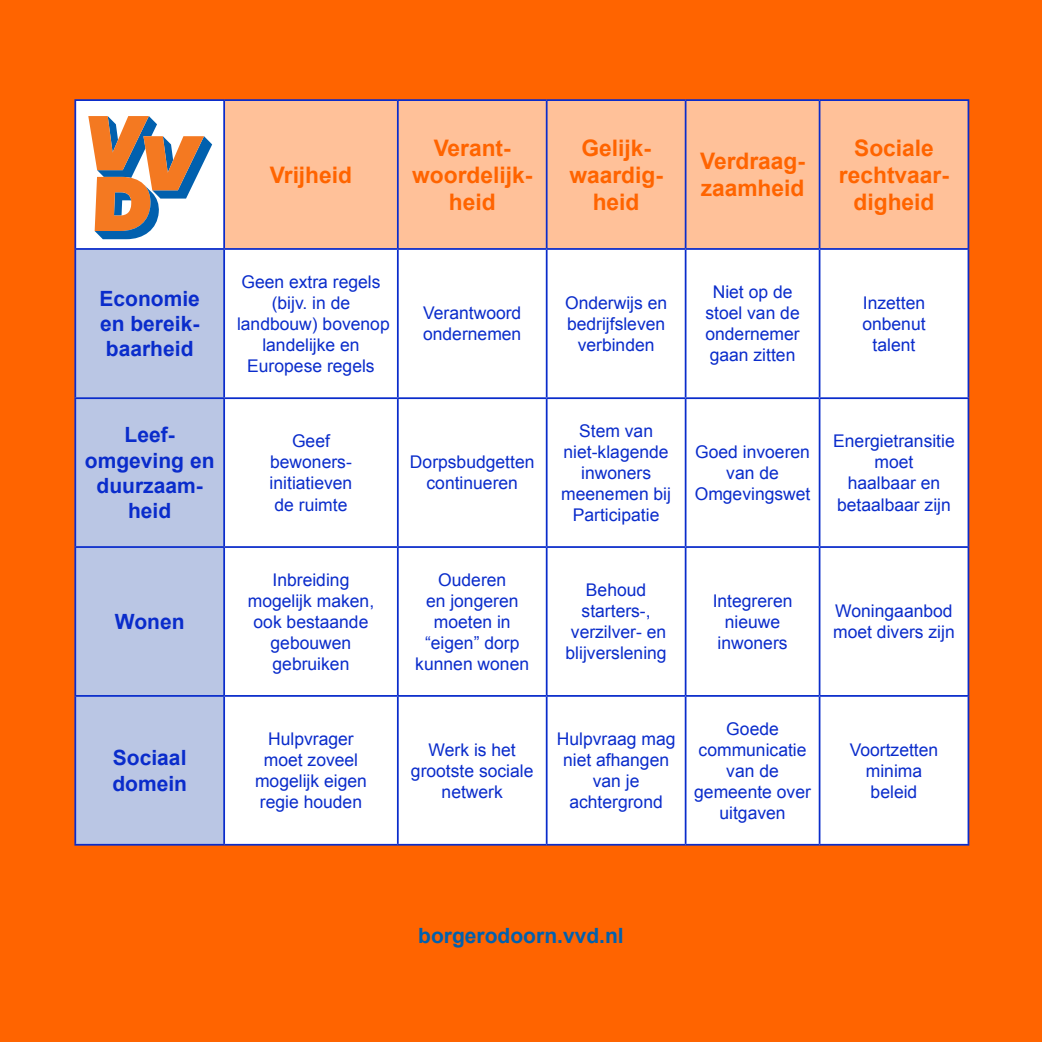
<style>
.page{position:relative;width:1042px;height:1042px;background:#ff6400}
.page>*{position:absolute;margin:0;border:0;box-sizing:border-box;transform-origin:0 0}
.t1{font:700 22.75px/27.3px "Arial";color:#ff6400;text-align:center}
.t2{font:700 21px/25.2px "Arial";color:#0a2ccb;text-align:center}
.t3{font:700 21px "Arial";color:#0160ae}
.t4{font:17.5px/21px "Arial";color:#0a2ccb;text-align:center}
</style>
<div class="page">
<div style="left:76px;top:101px;width:891px;height:743px;background:#fff"></div>
<div style="left:225px;top:101px;width:742px;height:147px;background:#ffc199"></div>
<svg style="left:76px;top:250px;width:147px;height:594px;background:#b5c1e3"></svg>
<hr style="left:74px;top:99px;width:150px;height:2px;background:#0a2ccb">
<hr style="left:74px;top:101px;width:2px;height:147px;background:#0a2ccb">
<hr style="left:224px;top:99px;width:174px;height:2px;background:#0a2ccb">
<hr style="left:223px;top:101px;width:2px;height:147px;background:#0a2ccb">
<hr style="left:398px;top:99px;width:149px;height:2px;background:#0a2ccb">
<hr style="left:397px;top:101px;width:2px;height:147px;background:#0a2ccb">
<hr style="left:547px;top:99px;width:138px;height:2px;background:#0a2ccb">
<hr style="left:546px;top:101px;width:1px;height:147px;background:#0a2ccb">
<hr style="left:685px;top:99px;width:134px;height:2px;background:#0a2ccb">
<hr style="left:685px;top:101px;width:1px;height:147px;background:#0a2ccb">
<hr style="left:819px;top:99px;width:150px;height:2px;background:#0a2ccb">
<hr style="left:819px;top:101px;width:1px;height:147px;background:#0a2ccb">
<hr style="left:967px;top:101px;width:2px;height:147px;background:#0a2ccb">
<hr style="left:74px;top:248px;width:150px;height:2px;background:#0a2ccb">
<hr style="left:74px;top:250px;width:2px;height:147px;background:#0a2ccb">
<hr style="left:224px;top:248px;width:174px;height:2px;background:#0a2ccb">
<hr style="left:223px;top:250px;width:2px;height:147px;background:#0a2ccb">
<hr style="left:398px;top:248px;width:149px;height:2px;background:#0a2ccb">
<hr style="left:397px;top:250px;width:2px;height:147px;background:#0a2ccb">
<hr style="left:547px;top:248px;width:138px;height:2px;background:#0a2ccb">
<hr style="left:546px;top:250px;width:1px;height:147px;background:#0a2ccb">
<hr style="left:685px;top:248px;width:134px;height:2px;background:#0a2ccb">
<hr style="left:685px;top:250px;width:1px;height:147px;background:#0a2ccb">
<hr style="left:819px;top:248px;width:150px;height:2px;background:#0a2ccb">
<hr style="left:819px;top:250px;width:1px;height:147px;background:#0a2ccb">
<hr style="left:967px;top:250px;width:2px;height:147px;background:#0a2ccb">
<hr style="left:74px;top:397px;width:150px;height:2px;background:#0a2ccb">
<hr style="left:74px;top:399px;width:2px;height:147px;background:#0a2ccb">
<hr style="left:224px;top:397px;width:174px;height:2px;background:#0a2ccb">
<hr style="left:223px;top:399px;width:2px;height:147px;background:#0a2ccb">
<hr style="left:398px;top:397px;width:149px;height:2px;background:#0a2ccb">
<hr style="left:397px;top:399px;width:2px;height:147px;background:#0a2ccb">
<hr style="left:547px;top:397px;width:138px;height:2px;background:#0a2ccb">
<hr style="left:546px;top:399px;width:1px;height:147px;background:#0a2ccb">
<hr style="left:685px;top:397px;width:134px;height:2px;background:#0a2ccb">
<hr style="left:685px;top:399px;width:1px;height:147px;background:#0a2ccb">
<hr style="left:819px;top:397px;width:150px;height:2px;background:#0a2ccb">
<hr style="left:819px;top:399px;width:1px;height:147px;background:#0a2ccb">
<hr style="left:967px;top:399px;width:2px;height:147px;background:#0a2ccb">
<hr style="left:74px;top:546px;width:150px;height:2px;background:#0a2ccb">
<hr style="left:74px;top:548px;width:2px;height:147px;background:#0a2ccb">
<hr style="left:224px;top:546px;width:174px;height:2px;background:#0a2ccb">
<hr style="left:223px;top:548px;width:2px;height:147px;background:#0a2ccb">
<hr style="left:398px;top:546px;width:149px;height:2px;background:#0a2ccb">
<hr style="left:397px;top:548px;width:2px;height:147px;background:#0a2ccb">
<hr style="left:547px;top:546px;width:138px;height:2px;background:#0a2ccb">
<hr style="left:546px;top:548px;width:1px;height:147px;background:#0a2ccb">
<hr style="left:685px;top:546px;width:134px;height:2px;background:#0a2ccb">
<hr style="left:685px;top:548px;width:1px;height:147px;background:#0a2ccb">
<hr style="left:819px;top:546px;width:150px;height:2px;background:#0a2ccb">
<hr style="left:819px;top:548px;width:1px;height:147px;background:#0a2ccb">
<hr style="left:967px;top:548px;width:2px;height:147px;background:#0a2ccb">
<hr style="left:74px;top:695px;width:150px;height:2px;background:#0a2ccb">
<hr style="left:74px;top:697px;width:2px;height:147px;background:#0a2ccb">
<hr style="left:224px;top:695px;width:174px;height:2px;background:#0a2ccb">
<hr style="left:223px;top:697px;width:2px;height:147px;background:#0a2ccb">
<hr style="left:398px;top:695px;width:149px;height:2px;background:#0a2ccb">
<hr style="left:397px;top:697px;width:2px;height:147px;background:#0a2ccb">
<hr style="left:547px;top:695px;width:138px;height:2px;background:#0a2ccb">
<hr style="left:546px;top:697px;width:1px;height:147px;background:#0a2ccb">
<hr style="left:685px;top:695px;width:134px;height:2px;background:#0a2ccb">
<hr style="left:685px;top:697px;width:1px;height:147px;background:#0a2ccb">
<hr style="left:819px;top:695px;width:150px;height:2px;background:#0a2ccb">
<hr style="left:819px;top:697px;width:1px;height:147px;background:#0a2ccb">
<hr style="left:967px;top:697px;width:2px;height:147px;background:#0a2ccb">
<hr style="left:74px;top:844px;width:150px;height:1px;background:#0a2ccb">
<hr style="left:224px;top:844px;width:174px;height:1px;background:#0a2ccb">
<hr style="left:398px;top:844px;width:149px;height:1px;background:#0a2ccb">
<hr style="left:547px;top:844px;width:138px;height:1px;background:#0a2ccb">
<hr style="left:685px;top:844px;width:134px;height:1px;background:#0a2ccb">
<hr style="left:819px;top:844px;width:150px;height:1px;background:#0a2ccb">
<svg style="left:88px;top:116px;width:124px;height:123px;background:#c9a994"></svg>
<p class="t2" style="left:100px;top:287px;width:102px">Economie</p>
<p class="t2" style="left:100px;top:312px;width:101px">en bereik-</p>
<p class="t2" style="left:106px;top:337px;width:89px">baarheid</p>
<p class="t2" style="left:125px;top:423px;width:52px">Leef-</p>
<p class="t2" style="left:85px;top:448px;width:131px">omgeving en duurzaam-</p>
<p class="t2" style="left:128px;top:499px;width:45px">heid</p>
<p class="t2" style="left:115px;top:610px;width:71px">Wonen</p>
<p class="t2" style="left:113px;top:746px;width:75px">Sociaal</p>
<p class="t2" style="left:112px;top:771px;width:76px">domein</p>
<p class="t1" style="left:270px;top:162px;width:84px">Vrijheid</p>
<p class="t1" style="left:412px;top:135px;width:122px">Verant&shy;woordelijk&shy;heid</p>
<p class="t1" style="left:581px;top:135px;width:71px">Gelijk-</p>
<p class="t1" style="left:569px;top:162px;width:95px">waardig-</p>
<p class="t1" style="left:593px;top:189px;width:48px">heid</p>
<p class="t1" style="left:700px;top:148px;width:106px;text-align:left">Verdraag&shy;zaamheid</p>
<p class="t1" style="left:839px;top:135px;width:111px">Sociale rechtvaar-</p>
<p class="t1" style="left:853px;top:189px;width:82px">digheid</p>
<p class="t4" style="left:241px;top:271px;width:141px">Geen extra regels (bijv. in de</p>
<p class="t4" style="left:237px;top:313px;width:154px">landbouw) bovenop</p>
<p class="t4" style="left:262px;top:334px;width:99px">landelijke en</p>
<p class="t4" style="left:247px;top:355px;width:129px">Europese regels</p>
<p class="t4" style="left:292px;top:431px;width:39px">Geef</p>
<p class="t4" style="left:270px;top:452px;width:84px;text-align:left">bewoners&shy;initiatieven</p>
<p class="t4" style="left:274px;top:494px;width:74px">de ruimte</p>
<p class="t4" style="left:272px;top:569px;width:78px">Inbreiding</p>
<p class="t4" style="left:248px;top:590px;width:128px">mogelijk maken,</p>
<p class="t4" style="left:254px;top:611px;width:116px">ook bestaande</p>
<p class="t4" style="left:271px;top:632px;width:82px">gebouwen</p>
<p class="t4" style="left:272px;top:653px;width:78px">gebruiken</p>
<p class="t4" style="left:268px;top:729px;width:87px">Hulpvrager</p>
<p class="t4" style="left:264px;top:750px;width:96px">moet zoveel</p>
<p class="t4" style="left:255px;top:771px;width:113px">mogelijk eigen</p>
<p class="t4" style="left:260px;top:792px;width:104px">regie houden</p>
<p class="t4" style="left:423px;top:303px;width:100px">Verantwoord</p>
<p class="t4" style="left:423px;top:324px;width:100px">ondernemen</p>
<p class="t4" style="left:565px;top:292px;width:104px">Onderwijs en</p>
<p class="t4" style="left:567px;top:313px;width:100px">bedrijfsleven</p>
<p class="t4" style="left:578px;top:334px;width:78px">verbinden</p>
<p class="t4" style="left:713px;top:282px;width:81px">Niet op de</p>
<p class="t4" style="left:705px;top:303px;width:96px">stoel van de</p>
<p class="t4" style="left:705px;top:324px;width:96px">ondernemer</p>
<p class="t4" style="left:710px;top:345px;width:87px">gaan zitten</p>
<p class="t4" style="left:410px;top:452px;width:126px">Dorpsbudgetten continueren</p>
<p class="t4" style="left:438px;top:569px;width:70px">Ouderen</p>
<p class="t4" style="left:426px;top:590px;width:94px">en jongeren</p>
<p class="t4" style="left:434px;top:611px;width:78px">moeten in</p>
<p class="t4" style="left:425px;top:632px;width:96px">“eigen” dorp</p>
<p class="t4" style="left:415px;top:653px;width:115px">kunnen wonen</p>
<p class="t4" style="left:579px;top:420px;width:75px">Stem van</p>
<p class="t4" style="left:563px;top:441px;width:107px">niet-klagende inwoners</p>
<p class="t4" style="left:561px;top:483px;width:111px">meenemen bij<br>Participatie</p>
<p class="t4" style="left:586px;top:580px;width:62px">Behoud</p>
<p class="t4" style="left:581px;top:601px;width:71px">starters-,</p>
<p class="t4" style="left:571px;top:622px;width:97px">verzilver- en</p>
<p class="t4" style="left:565px;top:643px;width:103px">blijverslening</p>
<p class="t4" style="left:695px;top:441px;width:116px">Goed invoeren van de</p>
<p class="t4" style="left:695px;top:483px;width:117px">Omgevingswet</p>
<p class="t4" style="left:713px;top:590px;width:81px">Integreren</p>
<p class="t4" style="left:725px;top:611px;width:57px">nieuwe</p>
<p class="t4" style="left:717px;top:632px;width:72px">inwoners</p>
<p class="t4" style="left:411px;top:739px;width:124px">Werk is het grootste sociale netwerk</p>
<p class="t4" style="left:557px;top:729px;width:120px">Hulpvraag mag niet afhangen</p>
<p class="t4" style="left:593px;top:771px;width:48px">van je</p>
<p class="t4" style="left:569px;top:792px;width:95px">achtergrond</p>
<p class="t4" style="left:726px;top:718px;width:54px">Goede</p>
<p class="t4" style="left:698px;top:739px;width:109px">communicatie</p>
<p class="t4" style="left:726px;top:760px;width:54px">van de</p>
<p class="t4" style="left:694px;top:781px;width:118px">gemeente over uitgaven</p>
<p class="t4" style="left:863px;top:292px;width:64px">Inzetten</p>
<p class="t4" style="left:862px;top:313px;width:65px">onbenut</p>
<p class="t4" style="left:872px;top:334px;width:44px">talent</p>
<p class="t4" style="left:833px;top:431px;width:123px">Energietransitie moet</p>
<p class="t4" style="left:848px;top:473px;width:94px">haalbaar en</p>
<p class="t4" style="left:837px;top:494px;width:115px">betaalbaar zijn</p>
<p class="t4" style="left:833px;top:601px;width:123px;text-align:left">Woningaanbod moet divers zijn</p>
<p class="t4" style="left:850px;top:739px;width:90px">Voortzetten</p>
<p class="t4" style="left:866px;top:760px;width:58px">minima</p>
<p class="t4" style="left:870px;top:781px;width:48px">beleid</p>
<p class="t3" style="left:418px;top:921px;width:207px">borgerodoorn.vvd.nl</p>
</div>
